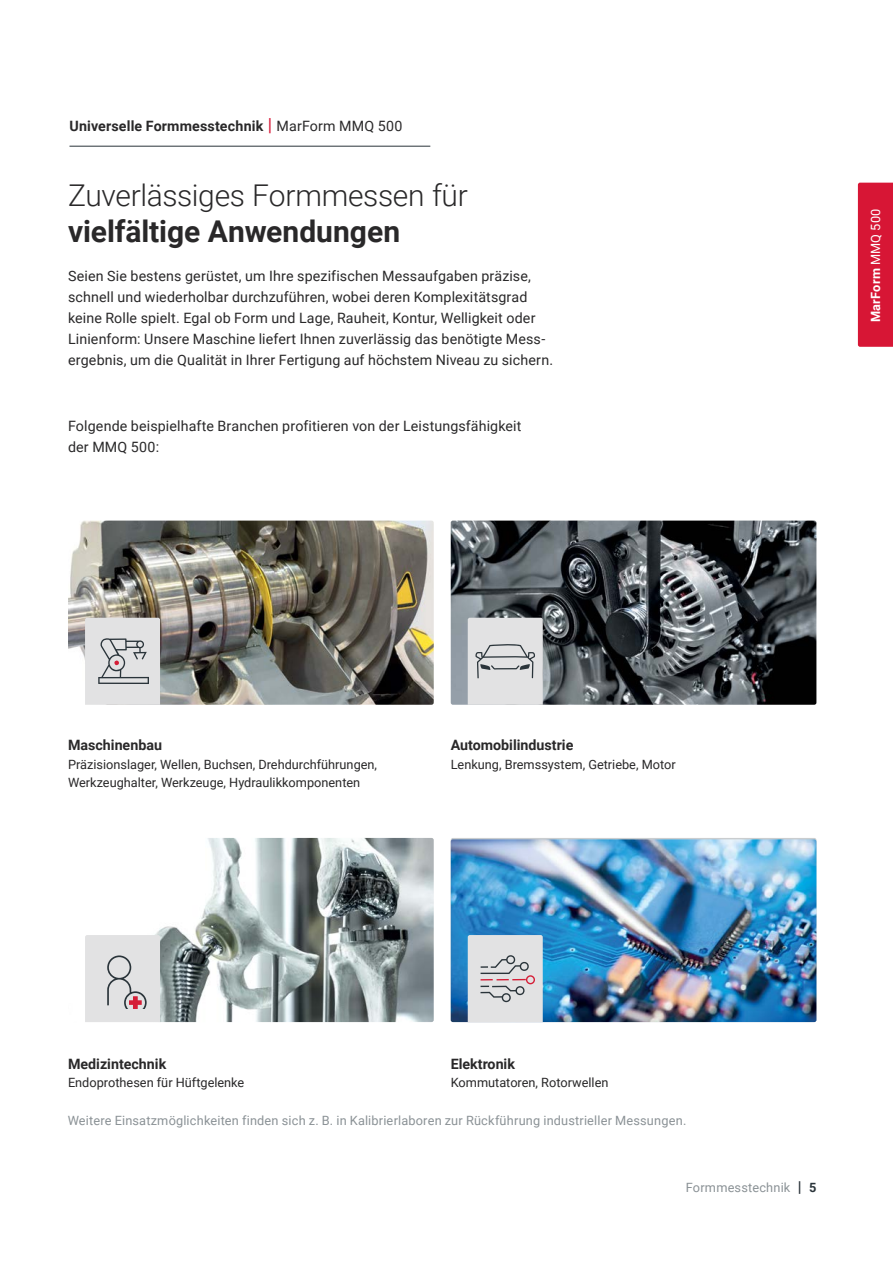
<style>
.page{position:relative;width:893px;height:1263px;background:#fff}
.page>*{position:absolute;margin:0;border:0;box-sizing:border-box;transform-origin:0 0}
.H0_Auszeichnung_30pt{font:300 30px/36px "Roboto";letter-spacing:-.01em;color:#292829}
.Einleitung_9_5_Regul{font:14.25px/21px "Roboto";letter-spacing:.01em;color:#292829}
.Infokachel_Head{font:700 14.25px "Roboto";color:#292829}
.Dachzeile_9_5pt_Regu{font:700 14.25px "Roboto";letter-spacing:.01em;color:#292829}
.Infokachel_Head-2{font:12.75px/18.8px "Roboto";color:#292829}
.Bildunterschrift{font:12.75px "Roboto";letter-spacing:.015em;color:#8b9296}
.t1{font:700 12.75px "Roboto";letter-spacing:.015em;color:#fff}
.s1{font-weight:400;font-size:18px;color:#d71635}
.s2{font-weight:400}
.s3{font-weight:700}
.s4{font-weight:700;font-size:15px;color:#2a343a}
.s5{font-weight:700;color:#2a343a}
</style>
<div class="page">
<div style="left:858px;top:183px;width:35px;height:164px;background:#d71635"></div>
<hr style="left:69px;top:146px;width:361px;height:1px;background:#2a343a">
<img style="left:68px;top:521px;width:366px;height:184px">
<img style="left:155px;top:838px;width:279px;height:184px">
<img style="left:451px;top:521px;width:365px;height:184px">
<img style="left:451px;top:839px;width:365px;height:183px">
<svg style="left:468px;top:618px;width:75px;height:87px;background:#d7d8d9"></svg>
<svg style="left:85px;top:935px;width:75px;height:87px;background:#dad7d9"></svg>
<svg style="left:85px;top:618px;width:75px;height:87px;background:#d5d5d6"></svg>
<svg style="left:468px;top:935px;width:75px;height:87px;background:#d8d6d8"></svg>
<p class="Dachzeile_9_5pt_Regu" style="left:69px;top:116px;width:335px">Universelle Formmesstechnik <span class="s1">|</span> <span class="s2">MarForm MMQ 500</span></p>
<p class="H0_Auszeichnung_30pt" style="left:68px;top:176px;width:401px">Zuverlässiges Formmessen für <span class="s3">vielfältige Anwendungen</span></p>
<p class="Einleitung_9_5_Regul" style="left:68px;top:265px;width:487px">Seien Sie bestens gerüstet, um Ihre spezifischen Messaufgaben präzise, schnell und wiederholbar durchzuführen, wobei deren Komplexitätsgrad keine Rolle spielt. Egal ob Form und Lage, Rauheit, Kontur, Welligkeit oder Linienform: Unsere Maschine liefert Ihnen zuverlässig das benötigte Mess&shy;ergebnis, um die Qualität in Ihrer Fertigung auf höchstem Niveau zu sichern.</p>
<p class="Einleitung_9_5_Regul" style="left:68px;top:415px;width:455px">Folgende beispielhafte Branchen profitieren von der Leistungsfähigkeit der MMQ 500:</p>
<p class="t1" style="left:867px;top:322px;width:115px;rotate:-90deg">MarForm <span class="s2">MMQ 500</span></p>
<p class="Infokachel_Head" style="left:68px;top:735px;width:95px">Maschinenbau</p>
<p class="Infokachel_Head-2" style="left:68px;top:754px;width:311px">Präzisionslager, Wellen, Buchsen, Drehdurchführungen,<br>Werkzeughalter, Werkzeuge, Hydraulikkomponenten</p>
<p class="Infokachel_Head" style="left:451px;top:735px;width:124px">Automobilindustrie</p>
<p class="Infokachel_Head-2" style="left:451px;top:754px;width:226px">Lenkung, Bremssystem, Getriebe, Motor</p>
<p class="Infokachel_Head" style="left:451px;top:1053px;width:66px">Elektronik</p>
<p class="Infokachel_Head-2" style="left:451px;top:1073px;width:159px">Kommutatoren, Rotorwellen</p>
<p class="Bildunterschrift" style="left:68px;top:1111px;width:620px">Weitere Einsatzmöglichkeiten finden sich z. B. in Kalibrierlaboren zur Rückführung industrieller Messungen.</p>
<p class="Infokachel_Head" style="left:68px;top:1053px;width:100px">Medizintechnik</p>
<p class="Infokachel_Head-2" style="left:68px;top:1073px;width:178px">Endoprothesen für Hüftgelenke</p>
<p class="Bildunterschrift" style="left:686px;top:1179px;width:132px">Formmesstechnik <span class="s4">|</span> <span class="s5">5</span></p>
</div>
